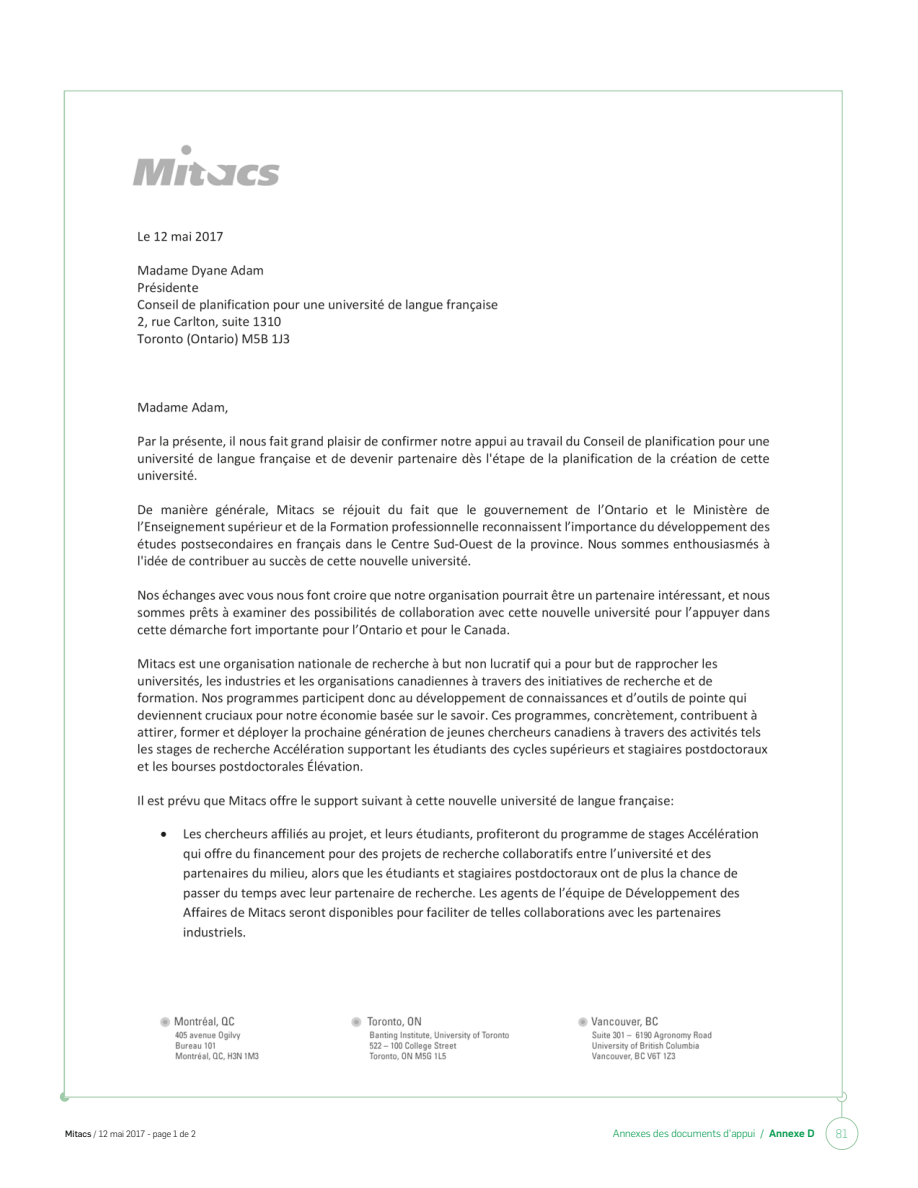
<style>
.page{position:relative;width:918px;height:1188px;background:#fff}
.page>*{position:absolute;margin:0;border:0;box-sizing:border-box;transform-origin:0 0}
.t1{font:200 12px "Flama";color:#00994c}
.t2{font:300 10.5px "Flama";color:#00994c}
.t3{font:300 9px "Flama";color:#090c0a}
.s1{font-family:"Flama Basic";font-weight:400}
.s2{font-weight:400}
.s3{font-weight:500}
</style>
<div class="page">
<div style="left:826px;top:1117px;width:32px;height:33px;border:1px solid #9fcba9;border-radius:50%"></div>
<div style="left:837px;top:1092px;width:10px;height:10px;border:1px solid #9fcba9;border-radius:50%"></div>
<svg style="left:60px;top:1092px;width:10px;height:10px"></svg>
<svg style="left:842px;top:1102px;width:1px;height:16px"></svg>
<img style="left:66px;top:145px;width:774px;height:950px">
<p class="t3" style="left:65px;top:1128px;width:132px"><span class="s1">Mitacs</span> / 12 mai 2017 - page 1 de 2</p>
<p class="t2" style="left:613px;top:1126px;width:203px">Annexes des documents d'appui <span class="s2">/</span> <span class="s3">Annexe D</span></p>
<p class="t1" style="left:836px;top:1126px;width:14px">81</p>
</div>
